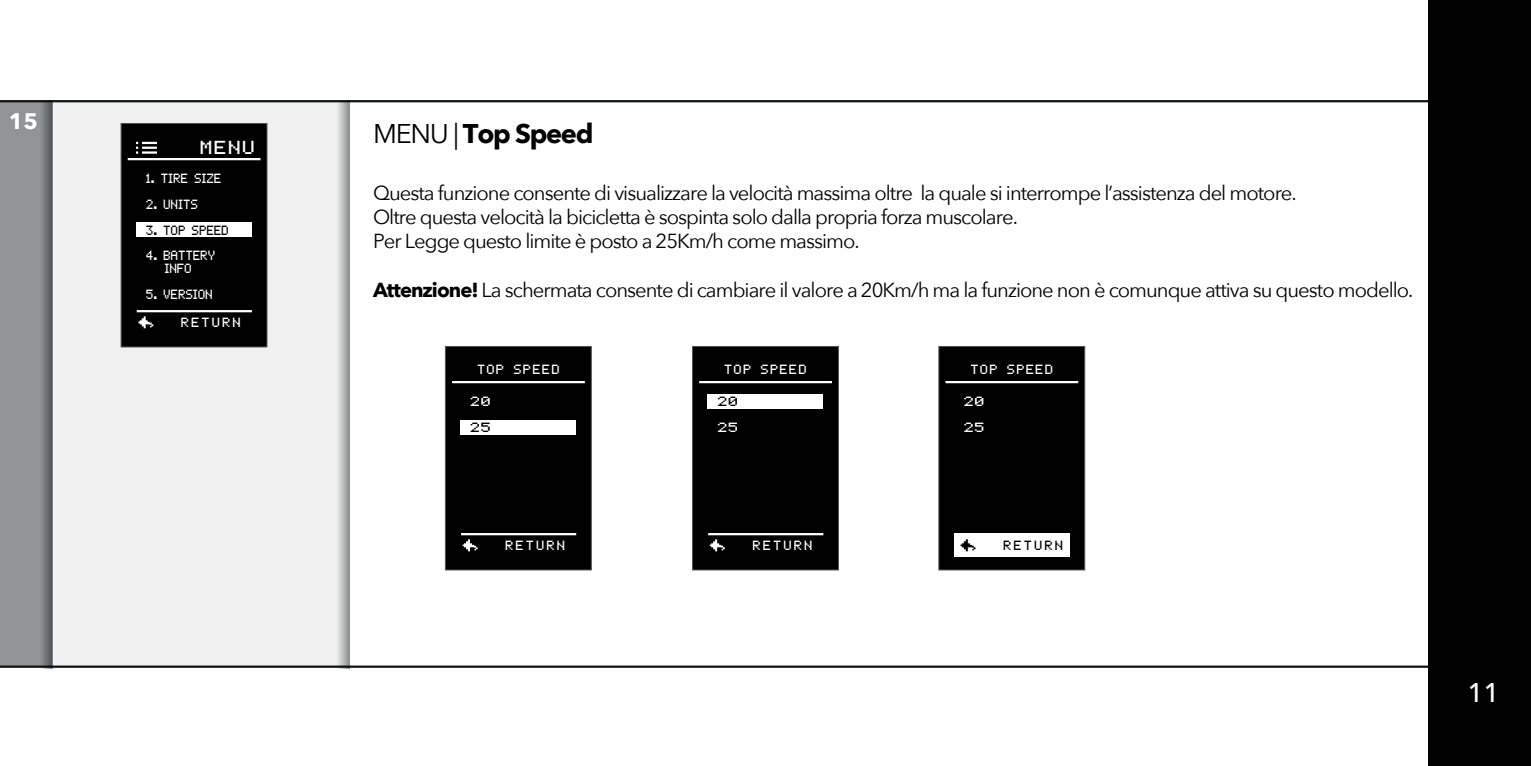
<style>
.page{position:relative;width:1531px;height:766px;background:#fff}
.page>*{position:absolute;margin:0;border:0;box-sizing:border-box;transform-origin:0 0}
.t1{font:700 27px "Avenir Next";letter-spacing:-.05em;color:#000001}
.t2{font:500 27px "Avenir Next";color:#fff}
.t3{font:700 22.5px "Avenir Next";color:#fff}
.t4{font:20.25px/24.3px "Avenir Next";letter-spacing:-.05em;color:#000001}
.t5{font:15.08px "pixelmix";color:#fff;scale:1.11 1}
.t6{font:10.58px "pixelmix";letter-spacing:.12em;color:#fff}
.t7{font:10.58px/12.8px "pixelmix";color:#fff;text-align:center;scale:.93 1}
.t8{font:10.58px "pixelmix";color:#000001;scale:.93 1}
.t9{font:10.58px "pixelmix";letter-spacing:.12em;color:#fff;scale:1.25 1}
.t10{font:10.58px "pixelmix";letter-spacing:.12em;color:#fff;scale:.93 1}
.t11{font:10.58px "pixelmix";letter-spacing:.05em;color:#000001}
.t12{font:10.58px "pixelmix";letter-spacing:.05em;color:#000001;scale:1.25 1}
.s1{font-weight:400}
.s2{font-weight:700}
</style>
<div class="page">
<div style="left:1429px;top:0;width:102px;height:765px;background:#000001"></div>
<div style="left:0;top:101px;width:53px;height:565px;background:#929595"></div>
<div style="left:53px;top:101px;width:296px;height:565px;background:#f0f1f0"></div>
<hr style="left:0;top:100px;width:1429px;height:2px;background:#101315">
<hr style="left:0;top:665px;width:1429px;height:2px;background:#101315">
<svg style="left:41px;top:101px;width:12px;height:567px"></svg>
<svg style="left:337px;top:102px;width:12px;height:566px"></svg>
<div style="left:121px;top:123px;width:146px;height:224px;background:#000001;border:1px solid #4f5252"></div>
<hr style="left:128px;top:158px;width:132px;height:2px;background:#fff">
<hr style="left:137px;top:310px;width:115px;height:2px;background:#fff">
<div style="left:137px;top:222px;width:115px;height:14px;background:#fff"></div>
<svg style="left:136px;top:142px;width:21px;height:12px"></svg>
<svg style="left:138px;top:316px;width:15px;height:12px"></svg>
<div style="left:938px;top:346px;width:147px;height:224px;background:#000001;border:1px solid #4f5252"></div>
<hr style="left:945px;top:381px;width:133px;height:2px;background:#fff">
<div style="left:954px;top:533px;width:115px;height:23px;background:#fff"></div>
<svg style="left:960px;top:539px;width:15px;height:12px"></svg>
<div style="left:445px;top:346px;width:146px;height:224px;background:#000001;border:1px solid #4f5252"></div>
<hr style="left:452px;top:381px;width:133px;height:2px;background:#fff">
<hr style="left:461px;top:533px;width:115px;height:2px;background:#fff">
<svg style="left:463px;top:539px;width:15px;height:12px"></svg>
<div style="left:461px;top:420px;width:115px;height:14px;background:#fff"></div>
<div style="left:692px;top:346px;width:147px;height:224px;background:#000001;border:1px solid #4f5252"></div>
<hr style="left:699px;top:381px;width:133px;height:2px;background:#fff">
<hr style="left:708px;top:533px;width:115px;height:2px;background:#fff">
<svg style="left:710px;top:539px;width:15px;height:12px"></svg>
<div style="left:708px;top:394px;width:115px;height:14px;background:#fff"></div>
<p class="t3" style="left:9px;top:102px;width:31px">15</p>
<p class="t5" style="left:201px;top:140px;width:51px">MENU</p>
<p class="t7" style="left:147px;top:173px;width:83px">1. TIRE SIZE</p>
<p class="t10" style="left:147px;top:199px;width:57px">2. UNITS</p>
<p class="t8" style="left:147px;top:225px;width:90px">3. TOP SPEED</p>
<p class="t7" style="left:147px;top:250px;width:76px">4. BATTERY<br>INFO</p>
<p class="t7" style="left:147px;top:288px;width:73px">5. VERSION</p>
<p class="t6" style="left:182px;top:317px;width:61px">RETURN</p>
<h1 class="t1" style="left:373px;top:110px;width:222px"><span class="s1">MENU |</span> Top Speed</h1>
<p class="t4" style="left:373px;top:179px;width:925px">Questa funzione consente di visualizzare la velocità massima oltre la quale si interrompe l’assistenza del motore.<br>Oltre questa velocità la bicicletta è sospinta solo dalla propria forza muscolare.<br>Per Legge questo limite è posto a 25Km/h come massimo.</p>
<p class="t4" style="left:373px;top:277px;width:1042px"><span class="s2">Attenzione!</span> La schermata consente di cambiare il valore a 20Km/h ma la funzione non è comunque attiva su questo modello.</p>
<p class="t6" style="left:478px;top:364px;width:84px">TOP SPEED</p>
<p class="t9" style="left:471px;top:396px;width:18px">20</p>
<p class="t12" style="left:471px;top:422px;width:18px">25</p>
<p class="t6" style="left:725px;top:364px;width:84px">TOP SPEED</p>
<p class="t12" style="left:718px;top:396px;width:18px">20</p>
<p class="t9" style="left:718px;top:422px;width:18px">25</p>
<p class="t6" style="left:971px;top:364px;width:84px">TOP SPEED</p>
<p class="t9" style="left:964px;top:396px;width:18px">20</p>
<p class="t9" style="left:964px;top:422px;width:18px">25</p>
<p class="t6" style="left:506px;top:540px;width:61px">RETURN</p>
<p class="t11" style="left:1004px;top:540px;width:61px">RETURN</p>
<p class="t6" style="left:753px;top:540px;width:61px">RETURN</p>
<h1 class="t2" style="left:1467px;top:669px;width:34px">11</h1>
</div>
